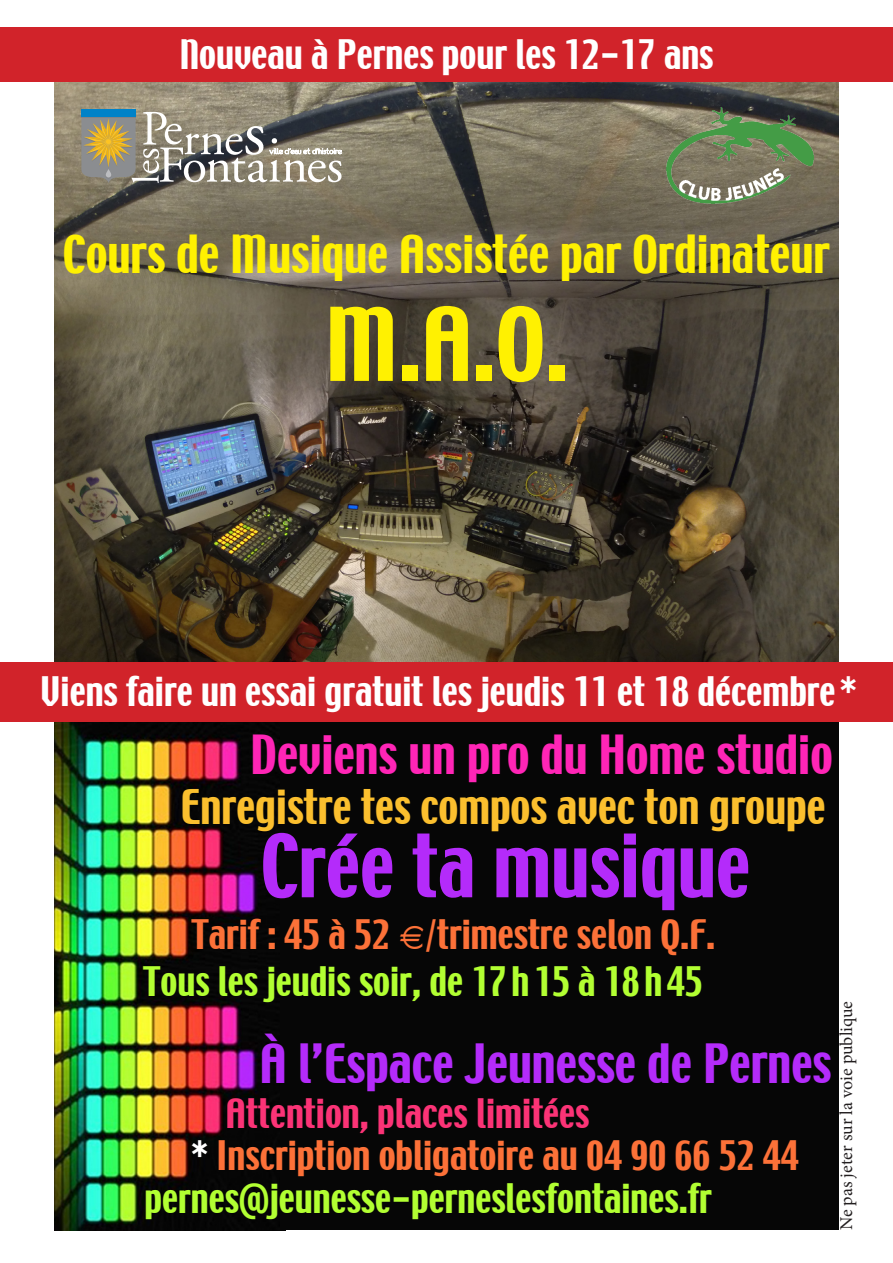
<style>
.page{position:relative;width:893px;height:1263px;background:#fff}
.page>*{position:absolute;margin:0;border:0;box-sizing:border-box;transform-origin:0 0}
.t1{font:90px "Techno";color:#fff101}
.t2{font:77.4px "Techno";color:#b42bfa}
.t3{font:47.85px "Techno";color:#b42bfa}
.t4{font:47.7px "Techno";color:#ff25b6}
.t5{font:46.5px "Techno";color:#fff101}
.t6{font:42.3px "Techno";color:#fbbf2e}
.t7{font:36px "Techno";color:#fff}
.t8{font:36px "Techno";color:#b2ff32}
.t9{font:36px "Techno";color:#fc7138}
.t10{font:36px "Techno";color:#fb3376}
.t11{font:18px "Minion Pro";color:#231f20}
.s1{color:#fff}
</style>
<div class="page">
<img style="left:54px;top:82px;width:785px;height:580px">
<div style="left:81px;top:109px;width:55px;height:8px;background:#0082c8"></div>
<svg style="left:81px;top:112px;width:261px;height:71px;background:#928e7f"></svg>
<img style="left:666px;top:107px;width:147px;height:96px">
<img style="left:54px;top:722px;width:232px;height:508px">
<div style="left:280px;top:719px;width:558px;height:510px;background:#060606"></div>
<div style="left:0;top:28px;width:893px;height:54px;background:#d1232a"></div>
<div style="left:0;top:662px;width:893px;height:60px;background:#d1232a"></div>
<p class="t7" style="left:179px;top:30px;width:536px">Nouveau à Pernes pour les 12-17 ans</p>
<p class="t5" style="left:63px;top:223px;width:768px">Cours de Musique Assistée par Ordinateur</p>
<p class="t1" style="left:325px;top:283px;width:245px">M.A.O.</p>
<p class="t7" style="left:41px;top:667px;width:817px">Viens faire un essai gratuit les jeudis 11 et 18 décembre *</p>
<p class="t4" style="left:250px;top:723px;width:584px">Deviens un pro du Home studio</p>
<p class="t6" style="left:180px;top:779px;width:647px">Enregistre tes compos avec ton groupe</p>
<p class="t2" style="left:261px;top:813px;width:491px">Crée ta musique</p>
<p class="t9" style="left:191px;top:910px;width:525px">Tarif : 45 à 52 €/trimestre selon Q.F.</p>
<p class="t8" style="left:143px;top:957px;width:561px">Tous les jeudis soir, de 17h 15 à 18 h 45</p>
<p class="t3" style="left:259px;top:1032px;width:574px">À l’Espace Jeunesse de Pernes</p>
<p class="t10" style="left:225px;top:1089px;width:366px">Attention, places limitées</p>
<p class="t9" style="left:191px;top:1131px;width:609px"><span class="s1">*</span> Inscription obligatoire au 04 90 66 52 44</p>
<p class="t8" style="left:145px;top:1174px;width:569px">pernes@jeunesse-perneslesfontaines.fr</p>
<p class="t11" style="left:834px;top:1230px;width:231px;rotate:-90deg">Ne pas jeter sur la voie publique</p>
</div>
